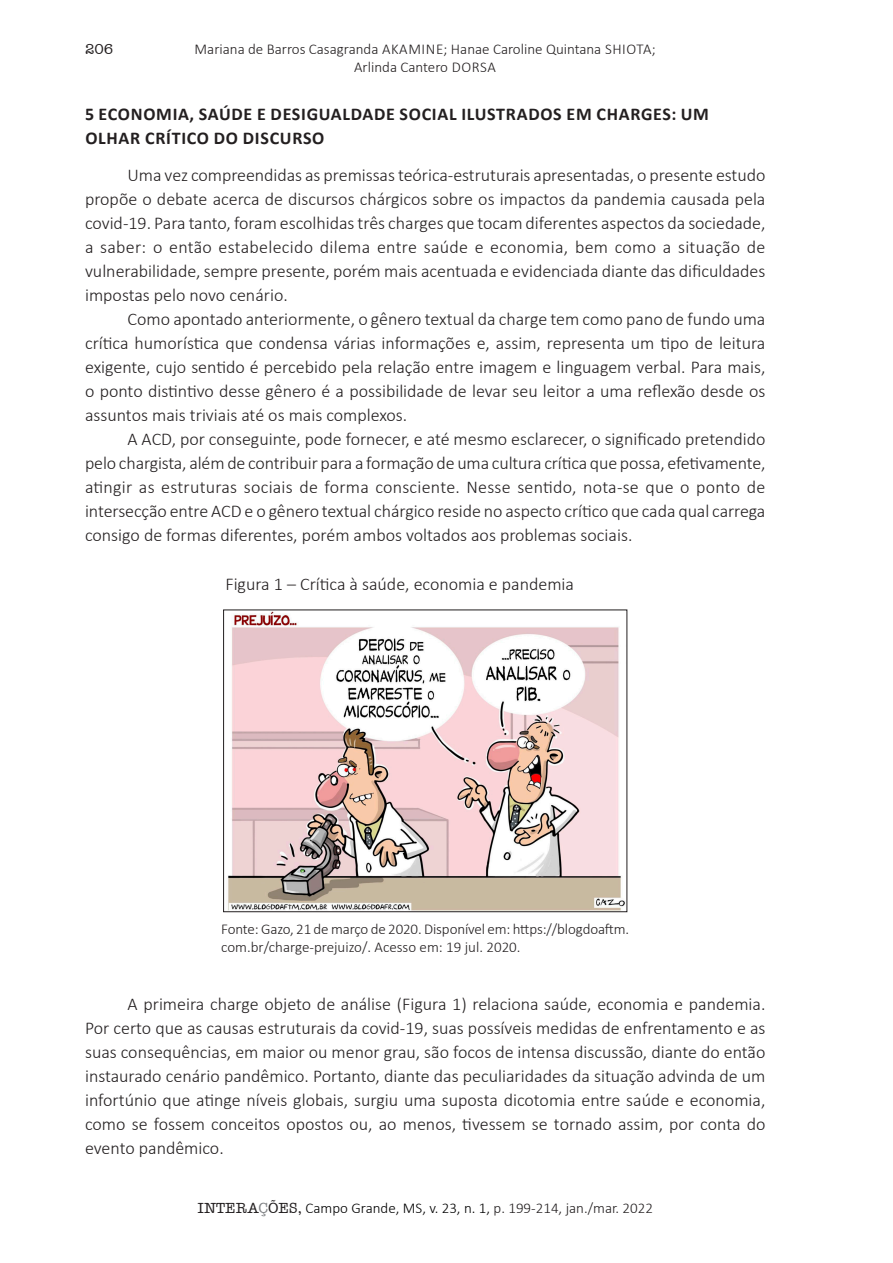
<style>
.page{position:relative;width:893px;height:1263px;background:#fff}
.page>*{position:absolute;margin:0;border:0;box-sizing:border-box;transform-origin:0 0}
.Corpo_do_texto{font:300 18px/24px "Calibri";color:#231f20;text-align:justify}
.Subtítulo_1{font:700 18px/24px "Calibri";letter-spacing:.04em;color:#231f20}
.Tabela_figura{font:300 18px "Calibri";color:#231f20}
.Legenda{font:300 15px/18px "Calibri";color:#231f20;text-align:center}
.t1{font:300 15px "Calibri";color:#000}
.t2{font:500 15px "Amer Typewriter IT Cby BT";color:#231f20}
.s1{font-family:"Amer Typewriter IT Cby BT";font-weight:500;color:#231f20}
.s2{font-family:"Amer Typewriter IT Cby BT";font-weight:500;color:#808285}
.s3{color:#231f20}
</style>
<div class="page">
<img style="left:227px;top:612px;width:398px;height:298px">
<div style="left:223px;top:610px;width:404px;height:302px;border:1px solid #231f20"></div>
<p class="t2" style="left:85px;top:40px;width:30px">206</p>
<p class="Legenda" style="left:195px;top:40px;width:463px">Mariana de Barros Casagranda AKAMINE; Hanae Caroline Quintana SHIOTA;<br>Arlinda Cantero DORSA</p>
<p class="Subtítulo_1" style="left:85px;top:102px;width:625px">5 ECONOMIA, SAÚDE E DESIGUALDADE SOCIAL ILUSTRADOS EM CHARGES: UM<br>OLHAR CRÍTICO DO DISCURSO</p>
<p class="Corpo_do_texto" style="left:85px;top:162px;width:682px;text-indent:43px">Uma vez compreendidas as premissas teórica-estruturais apresentadas, o presente estudo propõe o debate acerca de discursos chárgicos sobre os impactos da pandemia causada pela covid-19. Para tanto, foram escolhidas três charges que tocam diferentes aspectos da sociedade, a saber: o então estabelecido dilema entre saúde e economia, bem como a situação de vulnerabilidade, sempre presente, porém mais acentuada e evidenciada diante das dificuldades impostas pelo novo cenário.</p>
<p class="Corpo_do_texto" style="left:85px;top:306px;width:682px;text-indent:43px">Como apontado anteriormente, o gênero textual da charge tem como pano de fundo uma crítica humorística que condensa várias informações e, assim, representa um tipo de leitura exigente, cujo sentido é percebido pela relação entre imagem e linguagem verbal. Para mais, o ponto distintivo desse gênero é a possibilidade de levar seu leitor a uma reflexão desde os assuntos mais triviais até os mais complexos.</p>
<p class="Corpo_do_texto" style="left:85px;top:426px;width:682px;text-indent:43px">A ACD, por conseguinte, pode fornecer, e até mesmo esclarecer, o significado pretendido pelo chargista, além de contribuir para a formação de uma cultura crítica que possa, efetivamente, atingir as estruturas sociais de forma consciente. Nesse sentido, nota-se que o ponto de intersecção entre ACD e o gênero textual chárgico reside no aspecto crítico que cada qual carrega consigo de formas diferentes, porém ambos voltados aos problemas sociais.</p>
<p class="Tabela_figura" style="left:225px;top:573px;width:350px">Figura 1 – Crítica à saúde, economia e pandemia</p>
<p class="Legenda" style="left:221px;top:920px;width:410px;text-align:left">Fonte: Gazo, 21 de março de 2020. Disponível em: https://blogdoaftm. com.br/charge-prejuizo/. Acesso em: 19 jul. 2020.</p>
<p class="Corpo_do_texto" style="left:85px;top:992px;width:682px;text-indent:43px">A primeira charge objeto de análise (Figura 1) relaciona saúde, economia e pandemia.<br>Por certo que as causas estruturais da covid-19, suas possíveis medidas de enfrentamento e as suas consequências, em maior ou menor grau, são focos de intensa discussão, diante do então instaurado cenário pandêmico. Portanto, diante das peculiaridades da situação advinda de um infortúnio que atinge níveis globais, surgiu uma suposta dicotomia entre saúde e economia, como se fossem conceitos opostos ou, ao menos, tivessem se tornado assim, por conta do evento pandêmico.</p>
<p class="t1" style="left:197px;top:1198px;width:457px"><span class="s1">INTERA</span><span class="s2">Ç</span><span class="s1">ÕES,</span> Campo Grande, MS, v. 23, n. 1, <span class="s3">p. 199-214, jan./mar. 2022</span></p>
</div>
